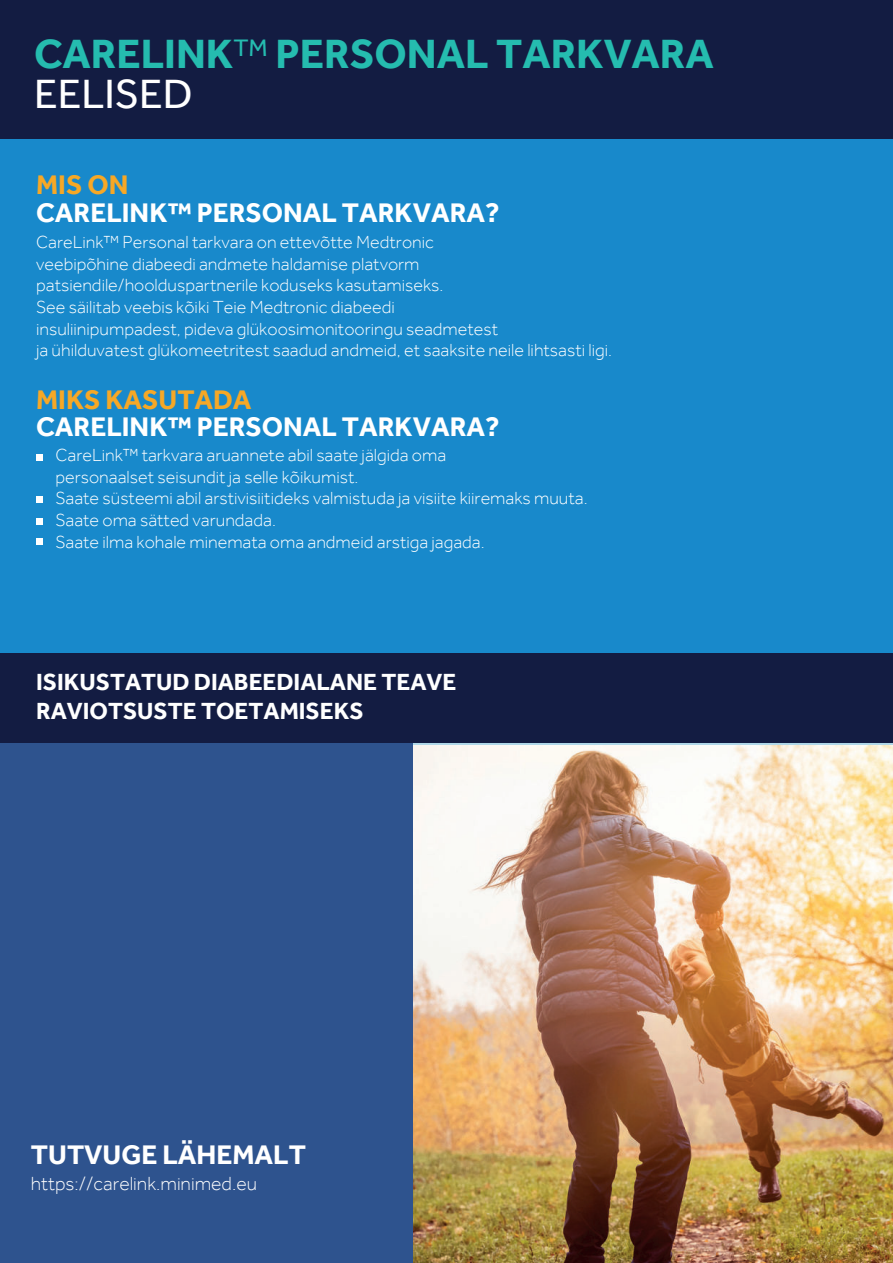
<style>
.page{position:relative;width:893px;height:1263px;background:#fff}
.page>*{position:absolute;margin:0;border:0;box-sizing:border-box;transform-origin:0 0}
.t1{font:700 42px/40.5px "Effra";color:#25bcaf}
.t2{font:700 27.6px "Effra";color:#fff}
.t3{font:700 27.6px "Effra";color:#f6a826}
.t4{font:700 24px/28.8px "Effra";color:#fff}
.t5{font:300 19.5px "Effra";color:#fff}
.t6{font:300 18px/21.6px "Effra";color:#fff}
.s1{font-weight:400;color:#fff}
</style>
<div class="page">
<div style="left:0;top:23px;width:893px;height:1240px;background:#1889cb"></div>
<img style="left:412px;top:746px;width:481px;height:517px">
<div style="left:0;top:653px;width:893px;height:90px;background:#131c42"></div>
<div style="left:0;top:743px;width:412px;height:520px;background:#2e538e"></div>
<div style="left:0;top:0;width:893px;height:138px;background:#131c42"></div>
<div style="left:36px;top:454px;width:7px;height:6px;background:#fff"></div>
<div style="left:36px;top:497px;width:7px;height:6px;background:#fff"></div>
<div style="left:36px;top:519px;width:7px;height:6px;background:#fff"></div>
<div style="left:36px;top:538px;width:7px;height:7px;background:#fff"></div>
<h1 class="t1" style="left:34px;top:34px;width:681px">CARELINK<sup>TM</sup> PERSONAL TARKVARA<br><span class="s1">EELISED</span></h1>
<h2 class="t3" style="left:36px;top:170px;width:94px">MIS ON</h2>
<h2 class="t2" style="left:36px;top:198px;width:465px">CARELINK™ PERSONAL TARKVARA?</h2>
<p class="t6" style="left:36px;top:232px;width:577px">CareLink™ Personal tarkvara on ettevõtte Medtronic<br>veebipõhine diabeedi andmete haldamise platvorm patsiendile/hoolduspartnerile koduseks kasutamiseks.<br>See säilitab veebis kõiki Teie Medtronic diabeedi<br>insuliinipumpadest, pideva glükoosimonitooringu seadmetest<br>ja ühilduvatest glükomeetritest saadud andmeid, et saaksite neile lihtsasti ligi.</p>
<h2 class="t3" style="left:36px;top:385px;width:217px">MIKS KASUTADA</h2>
<h2 class="t2" style="left:36px;top:412px;width:465px">CARELINK™ PERSONAL TARKVARA?</h2>
<p class="t6" style="left:55px;top:445px;width:534px">CareLink™ tarkvara aruannete abil saate jälgida oma<br>personaalset seisundit ja selle kõikumist.<br>Saate süsteemi abil arstivisiitideks valmistuda ja visiite kiiremaks muuta.<br>Saate oma sätted varundada.<br>Saate ilma kohale minemata oma andmeid arstiga jagada.</p>
<h3 class="t4" style="left:36px;top:668px;width:422px">ISIKUSTATUD DIABEEDIALANE TEAVE<br>RAVIOTSUSTE TOETAMISEKS</h3>
<h2 class="t2" style="left:31px;top:1140px;width:277px">TUTVUGE LÄHEMALT</h2>
<p class="t5" style="left:31px;top:1175px;width:228px">https://carelink.minimed.eu</p>
</div>
